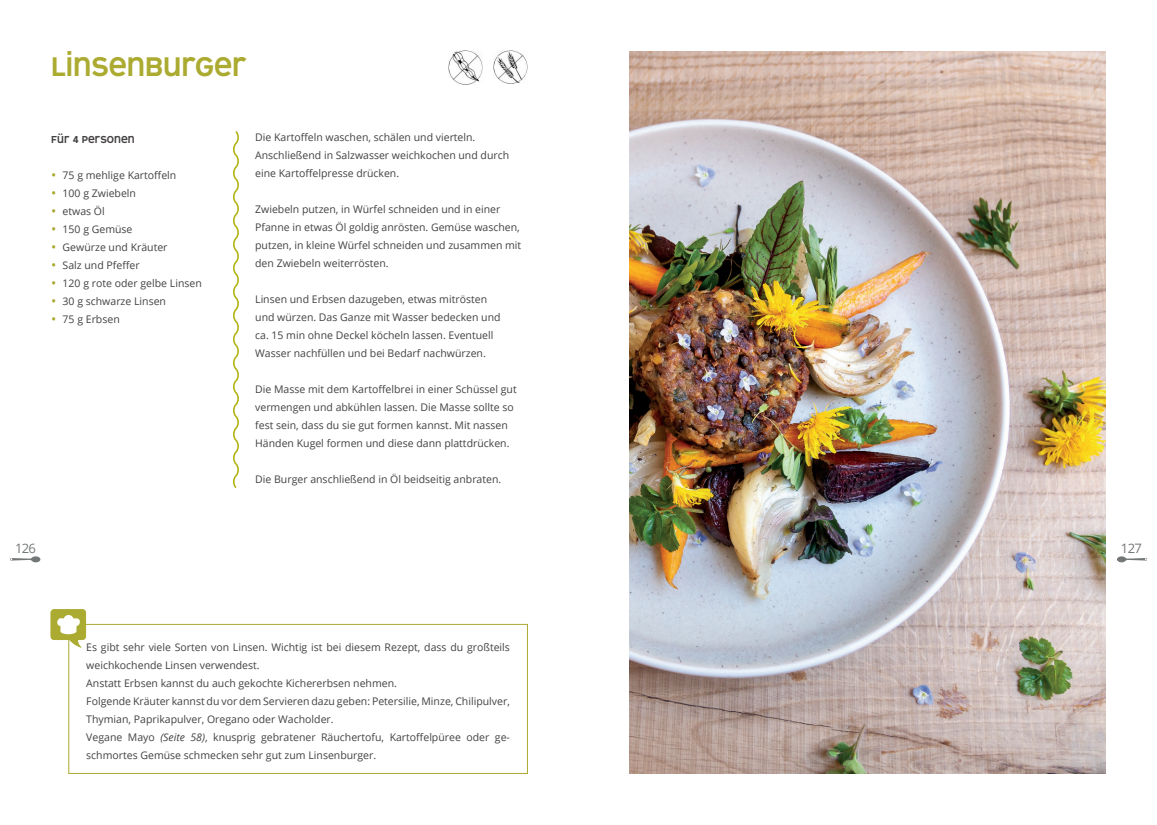
<style>
.page{position:relative;width:1157px;height:825px;background:#fff}
.page>*{position:absolute;margin:0;border:0;box-sizing:border-box;transform-origin:0 0}
.t1{font:32px "Designal R";color:#abaa31}
.t2{font:13px "Open Sans";letter-spacing:-.05em;color:#747778}
.t3{font:12px "Designal R";color:#444141}
.t4{font:10.5px/18px "Open Sans";color:#444141}
.s1{font-size:14px;color:#abaa31}
.s2{font-style:italic}
</style>
<div class="page">
<svg style="left:10px;top:556px;width:30px;height:6px"></svg>
<svg style="left:1117px;top:556px;width:30px;height:6px"></svg>
<svg style="left:233px;top:131px;width:6px;height:357px"></svg>
<svg style="left:68px;top:623px;width:460px;height:151px"></svg>
<svg style="left:50px;top:609px;width:36px;height:40px"></svg>
<img style="left:448px;top:50px;width:34px;height:34px">
<img style="left:493px;top:50px;width:34px;height:34px">
<img style="left:629px;top:51px;width:477px;height:723px">
<h1 class="t1" style="left:51px;top:46px;width:197px">LINSENBURGER</h1>
<p class="t3" style="left:51px;top:131px;width:85px">FÜR 4 PERSONEN</p>
<p class="t4" style="left:51px;top:165px;width:127px"><span class="s1">•</span> 75 g mehlige Kartoffeln</p>
<p class="t4" style="left:51px;top:185px;width:86px"><span class="s1">•</span> 100 g Zwiebeln</p>
<p class="t4" style="left:51px;top:203px;width:55px"><span class="s1">•</span> etwas Öl</p>
<p class="t4" style="left:51px;top:219px;width:83px"><span class="s1">•</span> 150 g Gemüse</p>
<p class="t4" style="left:51px;top:237px;width:118px"><span class="s1">•</span> Gewürze und Kräuter</p>
<p class="t4" style="left:51px;top:255px;width:90px"><span class="s1">•</span> Salz und Pfeffer</p>
<p class="t4" style="left:51px;top:275px;width:152px"><span class="s1">•</span> 120 g rote oder gelbe Linsen</p>
<p class="t4" style="left:51px;top:293px;width:116px"><span class="s1">•</span> 30 g schwarze Linsen</p>
<p class="t4" style="left:51px;top:311px;width:70px"><span class="s1">•</span> 75 g Erbsen</p>
<p class="t4" style="left:255px;top:128px;width:255px">Die Kartoffeln waschen, schälen und vierteln.<br>Anschließend in Salzwasser weichkochen und durch eine Kartoffelpresse drücken.</p>
<p class="t4" style="left:255px;top:200px;width:267px">Zwiebeln putzen, in Würfel schneiden und in einer Pfanne in etwas Öl goldig anrösten. Gemüse waschen, putzen, in kleine Würfel schneiden und zusammen mit den Zwiebeln weiterrösten.</p>
<p class="t4" style="left:255px;top:292px;width:247px">Linsen und Erbsen dazugeben, etwas mitrösten und würzen. Das Ganze mit Wasser bedecken und ca. 15 min ohne Deckel köcheln lassen. Eventuell Wasser nachfüllen und bei Bedarf nachwürzen.</p>
<p class="t4" style="left:255px;top:380px;width:263px">Die Masse mit dem Kartoffelbrei in einer Schüssel gut vermengen und abkühlen lassen. Die Masse sollte so fest sein, dass du sie gut formen kannst. Mit nassen Händen Kugel formen und diese dann plattdrücken.</p>
<p class="t4" style="left:255px;top:470px;width:248px">Die Burger anschließend in Öl beidseitig anbraten.</p>
<p class="t2" style="left:15px;top:543px;width:23px">126</p>
<p class="t2" style="left:1121px;top:543px;width:23px">127</p>
<p class="t4" style="left:86px;top:639px;width:425px">Es gibt sehr viele Sorten von Linsen. Wichtig ist bei diesem Rezept, dass du großteils weichkochende Linsen verwendest.<br>Anstatt Erbsen kannst du auch gekochte Kichererbsen nehmen.<br>Folgende Kräuter kannst du vor dem Servieren dazu geben: Petersilie, Minze, Chilipulver, Thymian, Paprikapulver, Oregano oder Wacholder.<br>Vegane Mayo <span class="s2">(Seite 58)</span>, knusprig gebratener Räuchertofu, Kartoffelpüree oder ge&shy;schmortes Gemüse schmecken sehr gut zum Linsenburger.</p>
</div>
